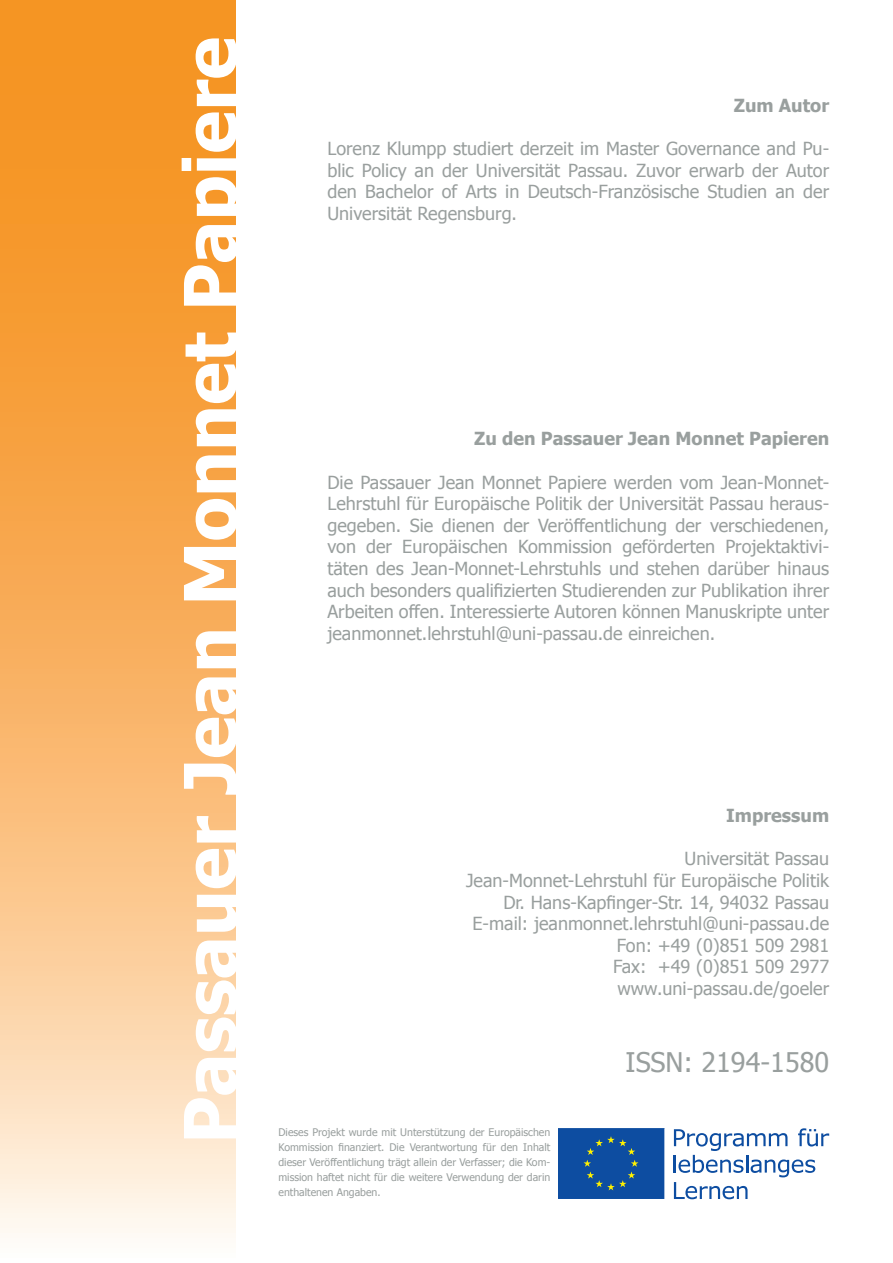
<style>
.page{position:relative;width:893px;height:1263px;background:#fff}
.page>*{position:absolute;margin:0;border:0;box-sizing:border-box;transform-origin:0 0}
.t1{font:700 72px "Tahoma";color:#fff}
.t2{font:27px "Tahoma";color:#999f9e}
.t3{font:18px/21.6px "Tahoma";color:#999f9e;text-align:justify}
.t4{font:700 18px "Tahoma";color:#999f9e}
.t5{font:10.5px/15px "Tahoma";color:#999f9e;text-align:justify}
</style>
<div class="page">
<svg style="left:558px;top:1128px;width:107px;height:71px;background:#15529d"></svg>
<svg style="left:674px;top:1128px;width:155px;height:71px"></svg>
<svg style="left:1px;top:1px;width:234px;height:1232px;background:#f8b568"></svg>
<p class="t1" style="left:160px;top:1144px;width:1108px;rotate:-90deg">Passauer Jean Monnet Papiere</p>
<p class="t4" style="left:734px;top:93px;width:97px">Zum Autor</p>
<p class="t3" style="left:327px;top:137px;width:503px">Lorenz Klumpp studiert derzeit im Master Governance and Pu&shy;blic Policy an der Universität Passau. Zuvor erwarb der Autor den Bachelor of Arts in Deutsch-Französische Studien an der Universität Regensburg.</p>
<p class="t4" style="left:474px;top:426px;width:357px">Zu den Passauer Jean Monnet Papieren</p>
<p class="t3" style="left:327px;top:470px;width:503px">Die Passauer Jean Monnet Papiere werden vom Jean-Monnet-Lehrstuhl für Europäische Politik der Universität Passau heraus&shy;gegeben. Sie dienen der Veröffentlichung der verschiedenen, von der Europäischen Kommission geförderten Projektaktivi&shy;täten des Jean-Monnet-Lehrstuhls und stehen darüber hinaus auch besonders qualifizierten Studierenden zur Publikation ihrer Arbeiten offen. Interessierte Autoren können Manuskripte unter jeanmonnet.lehrstuhl@uni-passau.de einreichen.</p>
<p class="t4" style="left:726px;top:803px;width:104px">Impressum</p>
<p class="t3" style="left:685px;top:847px;width:146px">Universität Passau</p>
<p class="t3" style="left:466px;top:869px;width:365px">Jean-Monnet-Lehrstuhl für Europäische Politik</p>
<p class="t3" style="left:503px;top:890px;width:327px">Dr. Hans-Kapfinger-Str. 14, 94032 Passau</p>
<p class="t3" style="left:472px;top:912px;width:358px">E-mail: jeanmonnet.lehrstuhl@uni-passau.de</p>
<p class="t3" style="left:617px;top:933px;width:214px">Fon: +49 (0)851 509 2981</p>
<p class="t3" style="left:613px;top:955px;width:218px">Fax: +49 (0)851 509 2977</p>
<p class="t3" style="left:618px;top:977px;width:213px">www.uni-passau.de/goeler</p>
<p class="t5" style="left:278px;top:1124px;width:273px">Dieses Projekt wurde mit Unterstützung der Europäischen Kommission finanziert. Die Verantwortung für den Inhalt dieser Veröffentlichung trägt allein der Verfasser; die Kom&shy;mission haftet nicht für die weitere Verwendung der darin enthaltenen Angaben.</p>
<p class="t2" style="left:626px;top:1044px;width:205px">ISSN: 2194-1580</p>
</div>
